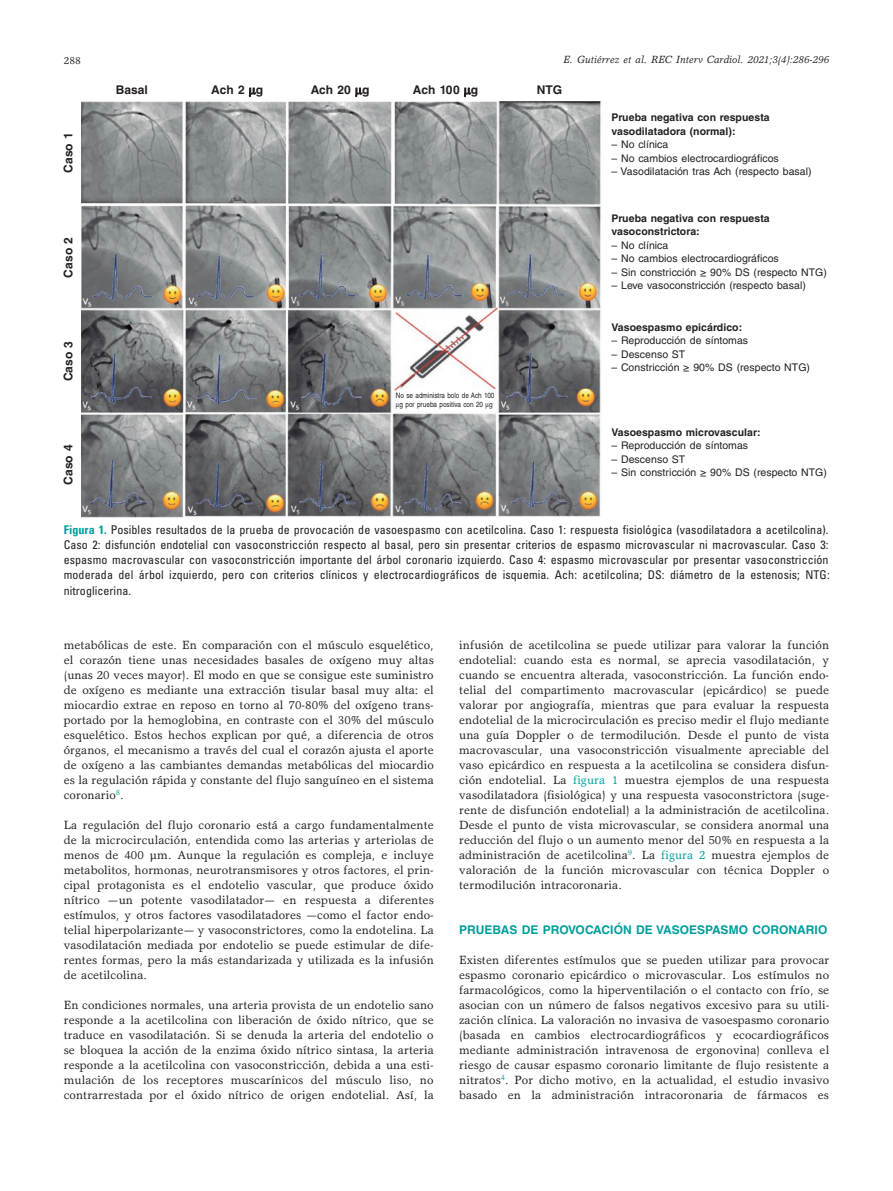
<style>
.page{position:relative;width:893px;height:1191px;background:#fff}
.page>*{position:absolute;margin:0;border:0;box-sizing:border-box;transform-origin:0 0}
.t1{font:12px/15px "Garth Graphic Std";letter-spacing:.005em;color:#231f20;text-align:justify}
.t2{font:condensed 12px/15px "Univers LT Std";letter-spacing:.005em;color:#231f20;text-align:justify}
.t3{font:700 12px "Helvetica LT Std";letter-spacing:.005em;color:#231f20}
.t4{font:700 12px "Helvetica LT Std";letter-spacing:.005em;color:#009d9d}
.t5{font:10.5px "Helvetica LT Std";letter-spacing:.005em;color:#231f20}
.t6{font:700 10.5px/13.5px "Helvetica LT Std";letter-spacing:.005em;color:#231f20}
.t7{font:italic 10.5px "Garth Graphic Std";letter-spacing:.005em;color:#231f20}
.t8{font:10.5px "Garth Graphic Std";color:#231f20}
.t9{font:7.5px/9px "Helvetica LT Std";letter-spacing:.005em;color:#231f20;text-align:center;scale:.85 1}
.s1{font-weight:700;color:#009d9d}
.s2{color:#009d9d}
</style>
<div class="page">
<img style="left:82px;top:102px;width:519px;height:415px">
<svg style="left:396px;top:404px;width:3px;height:5px"></svg>
<svg style="left:486px;top:404px;width:3px;height:5px"></svg>
<p class="t8" style="left:64px;top:54px;width:19px">288</p>
<p class="t7" style="left:564px;top:53px;width:267px">E. Gutiérrez et al. REC Interv Cardiol. 2021;3(4):286-296</p>
<p class="t3" style="left:61px;top:173px;width:42px;rotate:-90deg">Caso 1</p>
<p class="t3" style="left:61px;top:278px;width:42px;rotate:-90deg">Caso 2</p>
<p class="t3" style="left:61px;top:381px;width:42px;rotate:-90deg">Caso 3</p>
<p class="t3" style="left:61px;top:485px;width:42px;rotate:-90deg">Caso 4</p>
<p class="t3" style="left:116px;top:82px;width:34px">Basal</p>
<p class="t3" style="left:211px;top:82px;width:54px">Ach 2 g</p>
<p class="t3" style="left:311px;top:82px;width:60px">Ach 20 g</p>
<p class="t3" style="left:413px;top:82px;width:67px">Ach 100 g</p>
<p class="t3" style="left:537px;top:82px;width:27px">NTG</p>
<p class="t9" style="left:396px;top:391px;width:117px">No se administra bolo de Ach 100 g por prueba positiva con 20 g</p>
<p class="t6" style="left:611px;top:111px;width:160px">Prueba negativa con respuesta vasodilatadora (normal):</p>
<p class="t5" style="left:611px;top:138px;width:58px">– No clínica</p>
<p class="t5" style="left:611px;top:152px;width:169px">– No cambios electrocardiográficos</p>
<p class="t5" style="left:611px;top:165px;width:202px">– Vasodilatación tras Ach (respecto basal)</p>
<p class="t6" style="left:611px;top:211px;width:160px">Prueba negativa con respuesta vasoconstrictora:</p>
<p class="t5" style="left:611px;top:239px;width:58px">– No clínica</p>
<p class="t5" style="left:611px;top:253px;width:169px">– No cambios electrocardiográficos</p>
<p class="t5" style="left:611px;top:266px;width:217px">– Sin constricción ≥ 90% DS (respecto NTG)</p>
<p class="t5" style="left:611px;top:280px;width:196px">– Leve vasoconstricción (respecto basal)</p>
<p class="t6" style="left:611px;top:320px;width:132px">Vasoespasmo epicárdico:</p>
<p class="t5" style="left:611px;top:334px;width:138px">– Reproducción de síntomas</p>
<p class="t5" style="left:611px;top:348px;width:75px">– Descenso ST</p>
<p class="t5" style="left:611px;top:361px;width:200px">– Constricción ≥ 90% DS (respecto NTG)</p>
<p class="t6" style="left:611px;top:425px;width:151px">Vasoespasmo microvascular:</p>
<p class="t5" style="left:611px;top:439px;width:138px">– Reproducción de síntomas</p>
<p class="t5" style="left:611px;top:453px;width:75px">– Descenso ST</p>
<p class="t5" style="left:611px;top:466px;width:217px">– Sin constricción ≥ 90% DS (respecto NTG)</p>
<p class="t2" style="left:64px;top:522px;width:767px"><span class="s1">Figura 1.</span> Posibles resultados de la prueba de provocación de vasoespasmo con acetilcolina. Caso 1: respuesta fisiológica (vasodilatadora a acetilcolina).<br>Caso 2: disfunción endotelial con vasoconstricción respecto al basal, pero sin presentar criterios de espasmo microvascular ni macrovascular. Caso 3: espasmo macrovascular con vasoconstricción importante del árbol coronario izquierdo. Caso 4: espasmo microvascular por presentar vasoconstricción moderada del árbol izquierdo, pero con criterios clínicos y electrocardiográficos de isquemia. Ach: acetilcolina; DS: diámetro de la estenosis; NTG: nitroglicerina.</p>
<p class="t1" style="left:64px;top:637px;width:372px">metabólicas de este. En comparación con el músculo esquelético, el corazón tiene unas necesidades basales de oxígeno muy altas (unas 20 veces mayor). El modo en que se consigue este suministro de oxígeno es mediante una extracción tisular basal muy alta: el miocardio extrae en reposo en torno al 70-80% del oxígeno trans&shy;portado por la hemoglobina, en contraste con el 30% del músculo esquelético. Estos hechos explican por qué, a diferencia de otros órganos, el mecanismo a través del cual el corazón ajusta el aporte de oxígeno a las cambiantes demandas metabólicas del miocardio es la regulación rápida y constante del flujo sanguíneo en el sistema coronario<sup>8</sup>.</p>
<p class="t1" style="left:64px;top:817px;width:372px">La regulación del flujo coronario está a cargo fundamentalmente de la microcirculación, entendida como las arterias y arteriolas de menos de 400 µm. Aunque la regulación es compleja, e incluye metabolitos, hormonas, neurotransmisores y otros factores, el prin&shy;cipal protagonista es el endotelio vascular, que produce óxido nítrico —un potente vasodilatador— en respuesta a diferentes estímulos, y otros factores vasodilatadores —como el factor endo&shy;telial hiperpolarizante— y vasoconstrictores, como la endotelina. La vasodilatación mediada por endotelio se puede estimular de dife&shy;rentes formas, pero la más estandarizada y utilizada es la infusión de acetilcolina.</p>
<p class="t1" style="left:64px;top:997px;width:371px">En condiciones normales, una arteria provista de un endotelio sano responde a la acetilcolina con liberación de óxido nítrico, que se traduce en vasodilatación. Si se denuda la arteria del endotelio o se bloquea la acción de la enzima óxido nítrico sintasa, la arteria responde a la acetilcolina con vasoconstricción, debida a una esti&shy;mulación de los receptores muscarínicos del músculo liso, no contrarrestada por el óxido nítrico de origen endotelial. Así, la</p>
<p class="t1" style="left:459px;top:637px;width:372px">infusión de acetilcolina se puede utilizar para valorar la función endotelial: cuando esta es normal, se aprecia vasodilatación, y cuando se encuentra alterada, vasoconstricción. La función endo&shy;telial del compartimento macrovascular (epicárdico) se puede valorar por angiografía, mientras que para evaluar la respuesta endotelial de la microcirculación es preciso medir el flujo mediante una guía Doppler o de termodilución. Desde el punto de vista macrovascular, una vasoconstricción visualmente apreciable del vaso epicárdico en respuesta a la acetilcolina se considera disfun&shy;ción endotelial. La <span class="s2">figura 1</span> muestra ejemplos de una respuesta vasodilatadora (fisiológica) y una respuesta vasoconstrictora (suge&shy;rente de disfunción endotelial) a la administración de acetilcolina.<br>Desde el punto de vista microvascular, se considera anormal una reducción del flujo o un aumento menor del 50% en respuesta a la administración de acetilcolina<sup>9</sup>. La <span class="s2">figura 2</span> muestra ejemplos de valoración de la función microvascular con técnica Doppler o termodilución intracoronaria.</p>
<p class="t4" style="left:459px;top:922px;width:370px">PRUEBAS DE PROVOCACIÓN DE VASOESPASMO CORONARIO</p>
<p class="t1" style="left:459px;top:952px;width:372px">Existen diferentes estímulos que se pueden utilizar para provocar espasmo coronario epicárdico o microvascular. Los estímulos no farmacológicos, como la hiperventilación o el contacto con frío, se asocian con un número de falsos negativos excesivo para su utili&shy;zación clínica. La valoración no invasiva de vasoespasmo coronario (basada en cambios electrocardiográficos y ecocardiográficos mediante administración intravenosa de ergonovina) conlleva el riesgo de causar espasmo coronario limitante de flujo resistente a nitratos<sup>4</sup>. Por dicho motivo, en la actualidad, el estudio invasivo basado en la administración intracoronaria de fármacos es</p>
</div>
